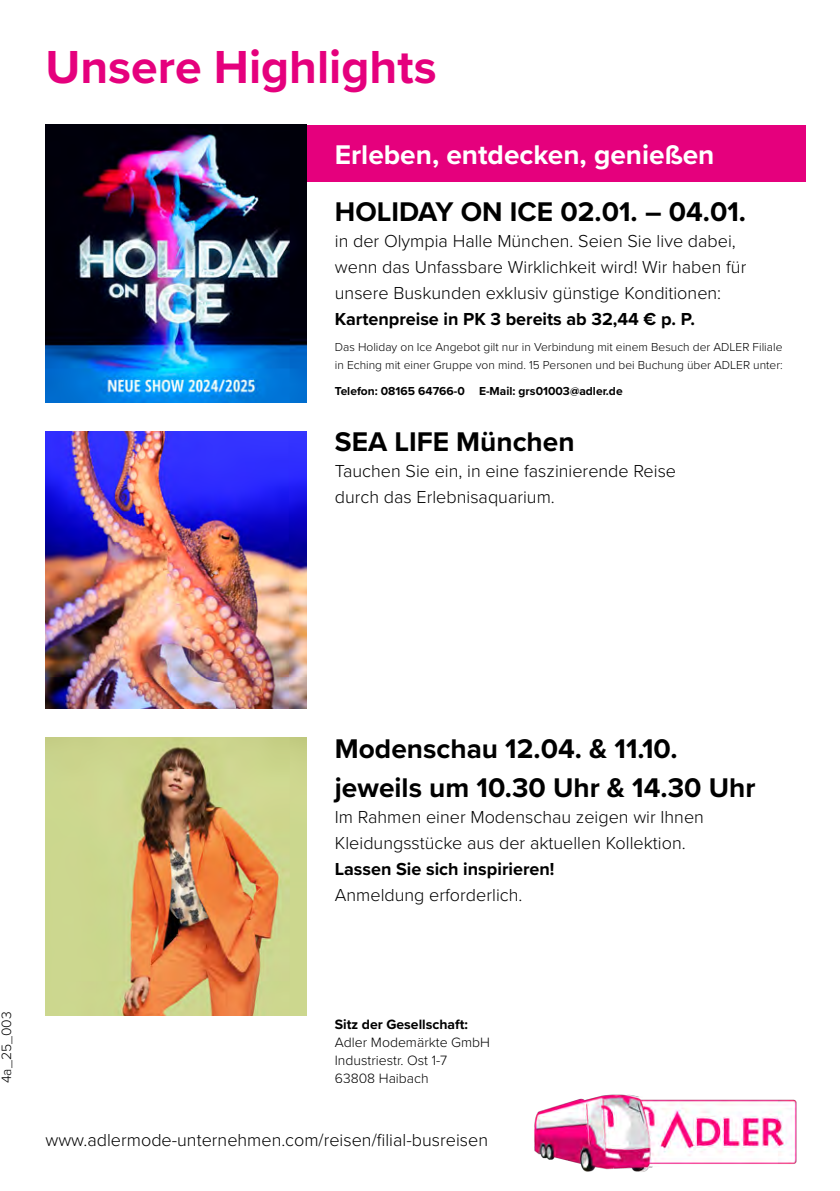
<style>
.page{position:relative;width:840px;height:1191px;background:#fff}
.page>*{position:absolute;margin:0;border:0;box-sizing:border-box;transform-origin:0 0}
.t1{font:700 48px "Proxima Nova";color:#e5007d}
.t2{font:700 28px/38px "Proxima Nova";color:#000}
.t3{font:700 28px "Proxima Nova";color:#fff}
.t4{font:300 18px/26px "Proxima Nova";color:#000}
.t5{font:700 18px "Proxima Nova";color:#000}
.t6{font:300 14px/18px "Proxima Nova";color:#000}
.t7{font:700 14px "Proxima Nova";color:#000}
.t8{font:300 12px/18px "Proxima Nova";color:#000}
.t9{font:700 12px "Proxima Nova";color:#000}
</style>
<div class="page">
<div style="left:306px;top:125px;width:499px;height:56px;background:#e5007d"></div>
<img style="left:534px;top:1094px;width:263px;height:78px">
<img style="left:45px;top:125px;width:261px;height:278px">
<img style="left:45px;top:431px;width:261px;height:278px">
<img style="left:45px;top:737px;width:261px;height:278px">
<h1 class="t1" style="left:45px;top:31px;width:392px">Unsere Highlights</h1>
<h2 class="t3" style="left:334px;top:134px;width:381px">Erleben, entdecken, genießen</h2>
<h2 class="t2" style="left:334px;top:192px;width:412px">HOLIDAY ON ICE 02.01. – 04.01.</h2>
<p class="t4" style="left:334px;top:227px;width:413px">in der Olympia Halle München. Seien Sie live dabei, wenn das Unfassbare Wirklichkeit wird! Wir haben für unsere Buskunden exklusiv günstige Konditionen:</p>
<p class="t5" style="left:334px;top:305px;width:361px">Kartenpreise in PK 3 bereits ab 32,44 € p. P.</p>
<p class="t8" style="left:334px;top:337px;width:449px">Das Holiday on Ice Angebot gilt nur in Verbindung mit einem Besuch der ADLER Filiale in Eching mit einer Gruppe von mind. 15 Personen und bei Buchung über ADLER unter:</p>
<p class="t9" style="left:334px;top:382px;width:289px">Telefon: 08165 64766-0 E-Mail: grs01003@adler.de</p>
<h2 class="t2" style="left:334px;top:422px;width:241px">SEA LIFE München</h2>
<p class="t4" style="left:334px;top:457px;width:342px">Tauchen Sie ein, in eine faszinierende Reise durch das Erlebnisaquarium.</p>
<h2 class="t2" style="left:334px;top:729px;width:422px">Modenschau 12.04. &amp; 11.10. jeweils um 10.30 Uhr &amp; 14.30 Uhr</h2>
<p class="t4" style="left:334px;top:802px;width:370px">Im Rahmen einer Modenschau zeigen wir Ihnen<br>Kleidungsstücke aus der aktuellen Kollektion.</p>
<p class="t5" style="left:334px;top:855px;width:221px">Lassen Sie sich inspirieren!</p>
<p class="t4" style="left:334px;top:880px;width:189px">Anmeldung erforderlich.</p>
<p class="t6" style="left:-3px;top:1083px;width:73px;rotate:-90deg">4a_25_003</p>
<p class="t7" style="left:334px;top:1014px;width:135px">Sitz der Gesellschaft:</p>
<p class="t6" style="left:334px;top:1032px;width:157px">Adler Modemärkte GmbH<br>Industriestr. Ost 1-7</p>
<p class="t6" style="left:334px;top:1068px;width:95px">63808 Haibach</p>
<p class="t4" style="left:45px;top:1125px;width:444px">www.adlermode-unternehmen.com/reisen/filial-busreisen</p>
</div>
